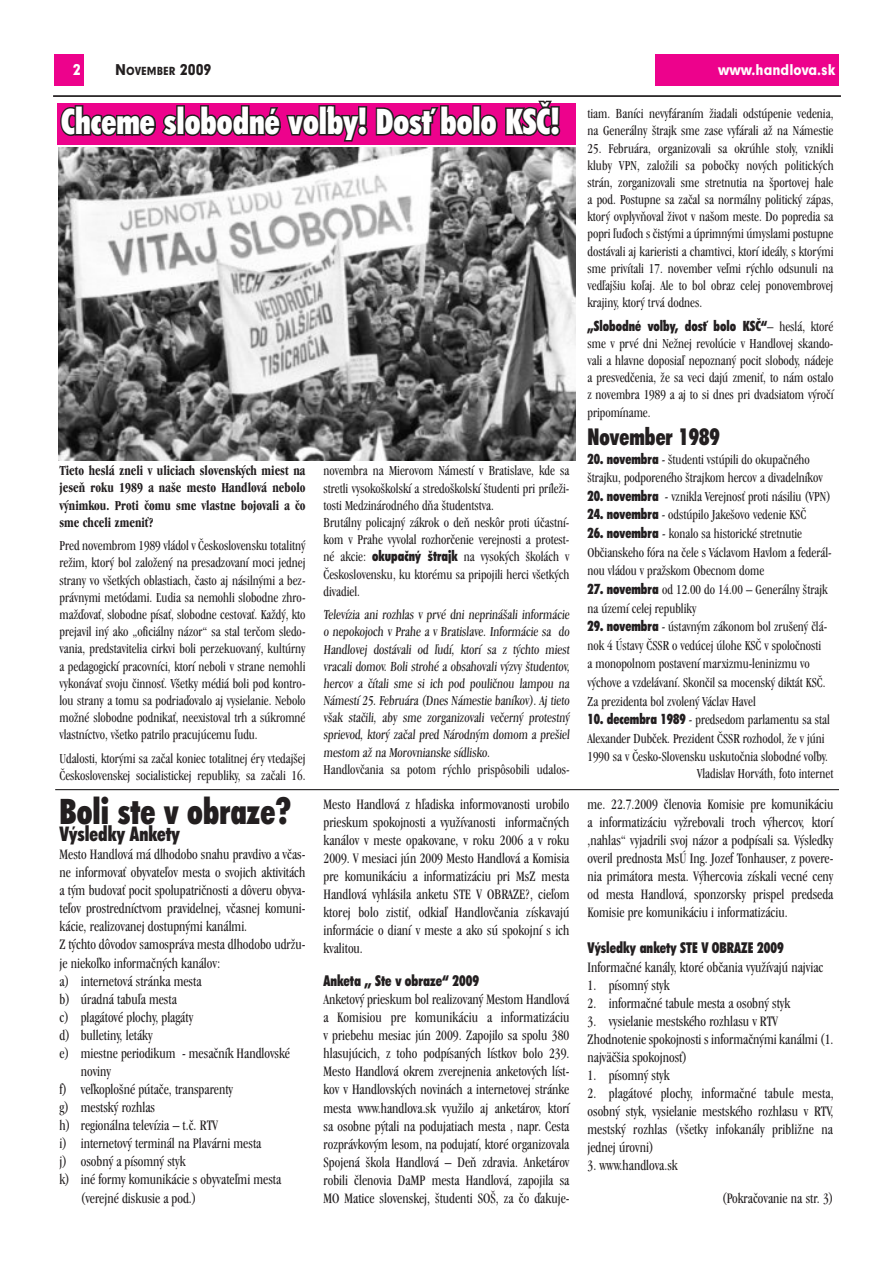
<style>
.page{position:relative;width:893px;height:1263px;background:#fff}
.page>*{position:absolute;margin:0;border:0;box-sizing:border-box;transform-origin:0 0}
.t1{font:900 condensed 35.25px "Futura AT Extra";color:#fff;scale:.9 1}
.t2{font:900 condensed 35.25px "Futura AT Extra";color:#231f20;scale:.9 1}
.t3{font:900 condensed 23.25px "Futura AT Extra";color:#231f20;scale:.9 1}
.t4{font:900 condensed 20.25px "Futura AT Extra";color:#231f20;scale:.9 1}
.t5{font:condensed 15px/18px "ITC Garamond AT Book";color:#231f20;text-align:justify;scale:.9 1}
.t6{font:900 condensed 15px "Futura AT Extra";color:#231f20;scale:.9 1}
.t7{font:condensed 14.25px/17.1px "ITC Garamond AT Book";color:#231f20;scale:.9 1}
.t8{font:condensed 14.25px/17.1px "ITC Garamond AT Bold";color:#231f20;text-align:justify;scale:.9 1}
.t9{font:14.25px "Geometric 706 AT Black";color:#fff;scale:.9 1}
.t10{font:10.65px "Geometric 706 AT Black";color:#231f20;scale:.9 1}
.s1{font-size:14.25px}
.s2{font-family:"Futura AT Extra";font-weight:900}
</style>
<div class="page">
<div style="left:656px;top:54px;width:183px;height:31px;background:#ed028c"></div>
<div style="left:54px;top:54px;width:30px;height:31px;background:#ed028c"></div>
<hr style="left:53px;top:95px;width:788px;height:2px;background:#231f20">
<hr style="left:55px;top:789px;width:784px;height:1px;background:#231f20">
<div style="left:57px;top:103px;width:518px;height:42px;background:#ed028c"></div>
<svg style="left:60px;top:100px;width:501px;height:42px"></svg>
<img style="left:59px;top:147px;width:516px;height:313px">
<p class="t9" style="left:73px;top:61px;width:10px">2</p>
<p class="t10" style="left:115px;top:65px;width:109px"><span class="s1">N</span>OVEMBER <span class="s1">2009</span></p>
<p class="t9" style="left:718px;top:61px;width:132px">www.handlova.sk</p>
<p class="t1" style="left:61px;top:101px;width:556px">Chceme slobodné voľby! Dosť bolo KSČ!</p>
<p class="t8" style="left:60px;top:462px;width:275px">Tieto heslá zneli v uliciach slovenských miest na jeseň roku 1989 a naše mesto Handlová nebolo výnimkou. Proti čomu sme vlastne bojovali a čo sme chceli zmeniť?</p>
<p class="t7" style="left:60px;top:537px;width:275px;text-align:justify">Pred novembrom 1989 vládol v Československu totalitný režim, ktorý bol založený na presadzovaní moci jednej strany vo všetkých oblastiach, často aj násilnými a bez&shy;právnymi metódami. Ľudia sa nemohli slobodne zhro&shy;mažďovať, slobodne písať, slobodne cestovať. Každý, kto prejavil iný ako „oficiálny názor“ sa stal terčom sledo&shy;vania, predstavitelia cirkvi boli perzekuovaný, kultúrny a pedagogickí pracovníci, ktorí neboli v strane nemohli vykonávať svoju činnosť. Všetky médiá boli pod kontro&shy;lou strany a tomu sa podriaďovalo aj vysielanie. Nebolo možné slobodne podnikať, neexistoval trh a súkromné vlastníctvo, všetko patrilo pracujúcemu ľudu.</p>
<p class="t7" style="left:60px;top:750px;width:275px">Udalosti, ktorými sa začal koniec totalitnej éry vtedajšej<br>Československej socialistickej republiky, sa začali 16.</p>
<p class="t2" style="left:60px;top:790px;width:259px">Boli ste v obraze?</p>
<p class="t4" style="left:60px;top:822px;width:135px">Výsledky Ankety</p>
<p class="t5" style="left:60px;top:845px;width:275px">Mesto Handlová má dlhodobo snahu pravdivo a včas&shy;ne informovať obyvateľov mesta o svojich aktivitách a tým budovať pocit spolupatričnosti a dôveru obyva&shy;teľov prostredníctvom pravidelnej, včasnej komuni&shy;kácie, realizovanej dostupnými kanálmi.</p>
<p class="t5" style="left:60px;top:936px;width:275px">Z týchto dôvodov samospráva mesta dlhodobo udržu&shy;je niekoľko informačných kanálov:</p>
<p class="t5" style="left:60px;top:972px;width:159px">a) internetová stránka mesta</p>
<p class="t5" style="left:60px;top:990px;width:132px">b) úradná tabuľa mesta</p>
<p class="t5" style="left:60px;top:1008px;width:150px">c) plagátové plochy, plagáty</p>
<p class="t5" style="left:60px;top:1026px;width:105px">d) bulletiny, letáky</p>
<p class="t5" style="left:81px;top:1044px;width:234px;text-indent:-21px">e) miestne periodikum - mesačník Handlovské noviny</p>
<p class="t5" style="left:60px;top:1080px;width:194px">f) veľkoplošné pútače, transparenty</p>
<p class="t5" style="left:60px;top:1098px;width:108px">g) mestský rozhlas</p>
<p class="t5" style="left:60px;top:1116px;width:178px">h) regionálna televízia – t.č. RTV</p>
<p class="t5" style="left:60px;top:1134px;width:226px">i) internetový terminál na Plavárni mesta</p>
<p class="t5" style="left:60px;top:1153px;width:141px">j) osobný a písomný styk</p>
<p class="t5" style="left:81px;top:1171px;width:224px;text-indent:-21px">k) iné formy komunikácie s obyvateľmi mesta (verejné diskusie a pod.)</p>
<p class="t7" style="left:323px;top:462px;width:275px;text-align:justify">novembra na Mierovom Námestí v Bratislave, kde sa stretli vysokoškolskí a stredoškolskí študenti pri príleži&shy;tosti Medzinárodného dňa študentstva.</p>
<p class="t7" style="left:323px;top:514px;width:275px;text-align:justify">Brutálny policajný zákrok o deň neskôr proti účastní&shy;kom v Prahe vyvolal rozhorčenie verejnosti a protest&shy;né akcie: <span class="s2">okupačný štrajk</span> na vysokých školách v Československu, ku ktorému sa pripojili herci všetkých divadiel.</p>
<p class="t7" style="left:323px;top:606px;width:276px;text-align:justify">Televízia ani rozhlas v prvé dni neprinášali informácie o nepokojoch v Prahe a v Bratislave. Informácie sa do Handlovej dostávali od ľudí, ktorí sa z týchto miest vracali domov. Boli strohé a obsahovali výzvy študentov, hercov a čítali sme si ich pod pouličnou lampou na Námestí 25. Februára (Dnes Námestie baníkov). Aj tieto však stačili, aby sme zorganizovali večerný protestný sprievod, ktorý začal pred Národným domom a prešiel mestom až na Morovnianske sídlisko.</p>
<p class="t7" style="left:323px;top:761px;width:275px">Handlovčania sa potom rýchlo prispôsobili udalos-</p>
<p class="t5" style="left:323px;top:795px;width:275px">Mesto Handlová z hľadiska informovanosti urobilo prieskum spokojnosti a využívanosti informačných kanálov v meste opakovane, v roku 2006 a v roku 2009. V mesiaci jún 2009 Mesto Handlová a Komisia pre komunikáciu a informatizáciu pri MsZ mesta Handlová vyhlásila anketu STE V OBRAZE?, cieľom ktorej bolo zistiť, odkiaľ Handlovčania získavajú informácie o dianí v meste a ako sú spokojní s ich kvalitou.</p>
<p class="t6" style="left:323px;top:972px;width:175px">Anketa ,, Ste v obraze“ 2009</p>
<p class="t5" style="left:323px;top:990px;width:275px">Anketový prieskum bol realizovaný Mestom Handlová a Komisiou pre komunikáciu a informatizáciu v priebehu mesiac jún 2009. Zapojilo sa spolu 380 hlasujúcich, z toho podpísaných lístkov bolo 239.<br>Mesto Handlová okrem zverejnenia anketových líst&shy;kov v Handlovských novinách a internetovej stránke mesta www.handlova.sk využilo aj anketárov, ktorí sa osobne pýtali na podujatiach mesta , napr. Cesta rozprávkovým lesom, na podujatí, ktoré organizovala Spojená škola Handlová – Deň zdravia. Anketárov robili členovia DaMP mesta Handlová, zapojila sa MO Matice slovenskej, študenti SOŠ, za čo ďakuje-</p>
<p class="t7" style="left:587px;top:105px;width:275px">tiam. Baníci nevyfáraním žiadali odstúpenie vedenia, na Generálny štrajk sme zase vyfárali až na Námestie</p>
<p class="t7" style="left:587px;top:140px;width:275px;text-align:justify">25. Februára, organizovali sa okrúhle stoly, vznikli kluby VPN, založili sa pobočky nových politických strán, zorganizovali sme stretnutia na športovej hale a pod. Postupne sa začal sa normálny politický zápas, ktorý ovplyvňoval život v našom meste. Do popredia sa popri ľuďoch s čistými a úprimnými úmyslami postupne dostávali aj karieristi a chamtivci, ktorí ideály, s ktorými sme privítali 17. november veľmi rýchlo odsunuli na vedľajšiu koľaj. Ale to bol obraz celej ponovembrovej krajiny, ktorý trvá dodnes.</p>
<p class="t7" style="left:587px;top:318px;width:275px;text-align:justify"><span class="s2">„Slobodné voľby, dosť bolo KSČ“</span>– heslá, ktoré sme v prvé dni Nežnej revolúcie v Handlovej skando&shy;vali a hlavne doposiaľ nepoznaný pocit slobody, nádeje a presvedčenia, že sa veci dajú zmeniť, to nám ostalo z novembra 1989 a aj to si dnes pri dvadsiatom výročí pripomíname.</p>
<p class="t3" style="left:587px;top:423px;width:149px">November 1989</p>
<p class="t7" style="left:587px;top:450px;width:263px;line-height:18.6px"><span class="s2">20. novembra</span> - študenti vstúpili do okupačného štrajku, podporeného štrajkom hercov a divadelníkov</p>
<p class="t7" style="left:587px;top:488px;width:272px"><span class="s2">20. novembra</span> - vznikla Verejnosť proti násiliu (VPN)</p>
<p class="t7" style="left:587px;top:506px;width:244px"><span class="s2">24. novembra</span> - odstúpilo Jakešovo vedenie KSČ</p>
<p class="t7" style="left:587px;top:524px;width:273px;line-height:18.6px"><span class="s2">26. novembra</span> - konalo sa historické stretnutie<br>Občianskeho fóra na čele s Václavom Havlom a federál&shy;nou vládou v pražskom Obecnom dome</p>
<p class="t7" style="left:587px;top:580px;width:268px;line-height:18.6px"><span class="s2">27. novembra</span> od 12.00 do 14.00 – Generálny štrajk na území celej republiky</p>
<p class="t7" style="left:587px;top:617px;width:268px;line-height:18.6px"><span class="s2">29. novembra</span> - ústavným zákonom bol zrušený člá&shy;nok 4 Ústavy ČSSR o vedúcej úlohe KSČ v spoločnosti a monopolnom postavení marxizmu-leninizmu vo výchove a vzdelávaní. Skončil sa mocenský diktát KSČ.<br>Za prezidenta bol zvolený Václav Havel</p>
<p class="t7" style="left:587px;top:710px;width:271px;line-height:18.6px"><span class="s2">10. decembra 1989</span> - predsedom parlamentu sa stal<br>Alexander Dubček. Prezident ČSSR rozhodol, že v júni<br>1990 sa v Česko-Slovensku uskutočnia slobodné voľby.</p>
<p class="t7" style="left:697px;top:765px;width:153px">Vladislav Horváth, foto internet</p>
<p class="t5" style="left:587px;top:795px;width:275px">me. 22.7.2009 členovia Komisie pre komunikáciu a informatizáciu vyžrebovali troch výhercov, ktorí ,nahlas“ vyjadrili svoj názor a podpísali sa. Výsledky overil prednosta MsÚ Ing. Jozef Tonhauser, z povere&shy;nia primátora mesta. Výhercovia získali vecné ceny od mesta Handlová, sponzorsky prispel predseda Komisie pre komunikáciu i informatizáciu.</p>
<p class="t6" style="left:587px;top:939px;width:219px">Výsledky ankety STE V OBRAZE 2009</p>
<p class="t5" style="left:587px;top:958px;width:264px">Informačné kanály, ktoré občania využívajú najviac</p>
<p class="t5" style="left:587px;top:976px;width:93px">1. písomný styk</p>
<p class="t5" style="left:587px;top:994px;width:227px">2. informačné tabule mesta a osobný styk</p>
<p class="t5" style="left:587px;top:1012px;width:213px">3. vysielanie mestského rozhlasu v RTV</p>
<p class="t5" style="left:587px;top:1030px;width:275px">Zhodnotenie spokojnosti s informačnými kanálmi (1. najväčšia spokojnosť)</p>
<p class="t5" style="left:587px;top:1066px;width:93px">1. písomný styk</p>
<p class="t5" style="left:587px;top:1084px;width:275px">2. plagátové plochy, informačné tabule mesta, osobný styk, vysielanie mestského rozhlasu v RTV, mestský rozhlas (všetky infokanály približne na jednej úrovni)</p>
<p class="t5" style="left:587px;top:1156px;width:102px">3. www.handlova.sk</p>
<p class="t5" style="left:722px;top:1189px;width:125px">(Pokračovanie na str. 3)</p>
</div>
